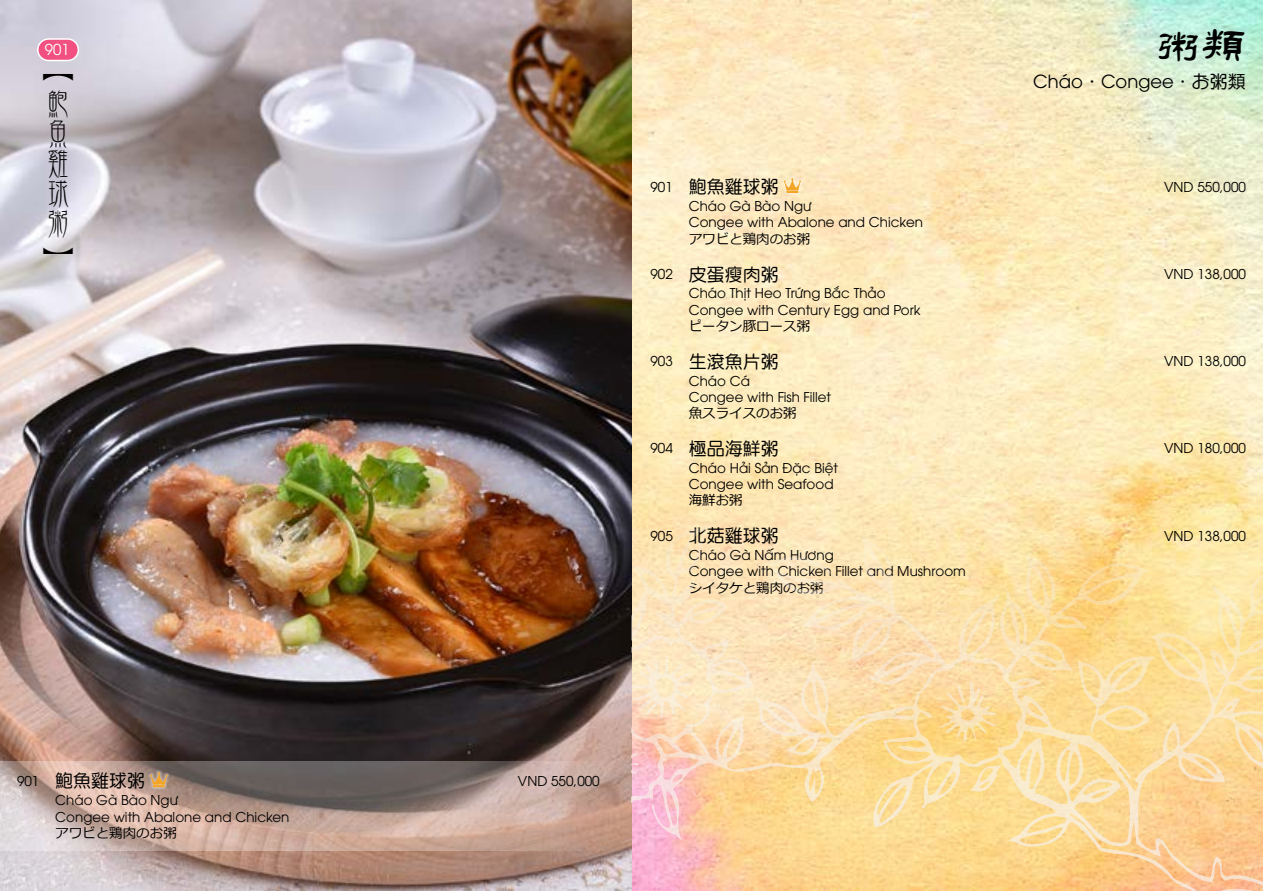
<style>
.page{position:relative;width:1263px;height:891px;background:#fff}
.page>*{position:absolute;margin:0;border:0;box-sizing:border-box;transform-origin:0 0}
.t1{font:45px "ID Hao Li";color:#000}
.t2{font:30px/30px "DF Jin Wen W3 WIN BF";color:#000}
.t3{font:18px "DF Yuan Std W5";color:#000}
.t4{font:18px "UTM Avo";color:#000}
.t5{font:15px "UTM Avo";color:#fff}
.t6{font:13.5px/16.2px "UTM Avo";color:#000}
.t7{font:13.5px "Meiryo";color:#000}
.s1{font-family:"DF Yuan Std W5"}
.s2{font-family:"UTM Avo";font-size:13.5px}
</style>
<div class="page">
<img style="left:631px;top:0;width:632px;height:891px">
<img style="left:0;top:0;width:631px;height:891px">
<svg style="left:0;top:761px;width:631px;height:89px;background:#b39a91"></svg>
<svg style="left:149px;top:771px;width:21px;height:19px"></svg>
<svg style="left:150px;top:772px;width:17px;height:15px"></svg>
<div style="left:38px;top:39px;width:40px;height:22px;background:#f15081;border-radius:11px"></div>
<div style="left:37px;top:38px;width:42px;height:23px;border:2px solid #fff;border-radius:11px"></div>
<svg style="left:782px;top:176px;width:21px;height:20px"></svg>
<svg style="left:783px;top:178px;width:18px;height:15px"></svg>
<img style="left:631px;top:531px;width:45px;height:202px">
<img style="left:631px;top:733px;width:370px;height:60px">
<p class="t5" style="left:45px;top:38px;width:26px">901</p>
<h2 class="t2" style="left:43px;top:59px;width:31px">【鮑魚雞球粥】</h2>
<h1 class="t1" style="left:1156px;top:21px;width:91px">粥類</h1>
<h3 class="t4" style="left:1033px;top:68px;width:214px">Cháo<span class="s1">．</span>Congee<span class="s1">．お粥類</span></h3>
<h3 class="t3" style="left:650px;top:177px;width:130px"><span class="s2">901</span> 鮑魚雞球粥</h3>
<p class="t6" style="left:1164px;top:177px;width:83px">VND 550,000</p>
<p class="t6" style="left:689px;top:197px;width:236px">Cháo Gà Bào Ngư<br>Congee with Abalone and Chicken</p>
<p class="t7" style="left:689px;top:229px;width:123px">アワビと鶏肉のお粥</p>
<h3 class="t3" style="left:650px;top:264px;width:130px"><span class="s2">902</span> 皮蛋瘦肉粥</h3>
<p class="t6" style="left:1164px;top:265px;width:83px">VND 138,000</p>
<p class="t6" style="left:689px;top:284px;width:233px">Cháo Thịt Heo Trứng Bắc Thảo<br>Congee with Century Egg and Pork</p>
<p class="t7" style="left:689px;top:317px;width:123px">ピータン豚ロース粥</p>
<h3 class="t3" style="left:650px;top:352px;width:130px"><span class="s2">903</span> 生滾魚片粥</h3>
<p class="t6" style="left:1164px;top:352px;width:83px">VND 138,000</p>
<p class="t6" style="left:689px;top:371px;width:144px">Cháo Cá<br>Congee with Fish Fillet</p>
<p class="t7" style="left:689px;top:404px;width:110px">魚スライスのお粥</p>
<h3 class="t3" style="left:650px;top:439px;width:130px"><span class="s2">904</span> 極品海鮮粥</h3>
<p class="t6" style="left:1164px;top:439px;width:83px">VND 180,000</p>
<p class="t6" style="left:689px;top:458px;width:151px">Cháo Hải Sản Đặc Biệt<br>Congee with Seafood</p>
<p class="t7" style="left:689px;top:491px;width:55px">海鮮お粥</p>
<h3 class="t3" style="left:650px;top:526px;width:130px"><span class="s2">905</span> 北菇雞球粥</h3>
<p class="t6" style="left:1164px;top:526px;width:83px">VND 138,000</p>
<p class="t6" style="left:689px;top:546px;width:278px">Cháo Gà Nấm Hương<br>Congee with Chicken Fillet and Mushroom</p>
<p class="t7" style="left:689px;top:578px;width:137px">シイタケと鶏肉のお粥</p>
<h3 class="t3" style="left:17px;top:771px;width:130px"><span class="s2">901</span> 鮑魚雞球粥</h3>
<p class="t6" style="left:518px;top:772px;width:83px">VND 550,000</p>
<p class="t6" style="left:55px;top:791px;width:236px">Cháo Gà Bào Ngư<br>Congee with Abalone and Chicken</p>
<p class="t7" style="left:55px;top:824px;width:123px">アワビと鶏肉のお粥</p>
</div>
